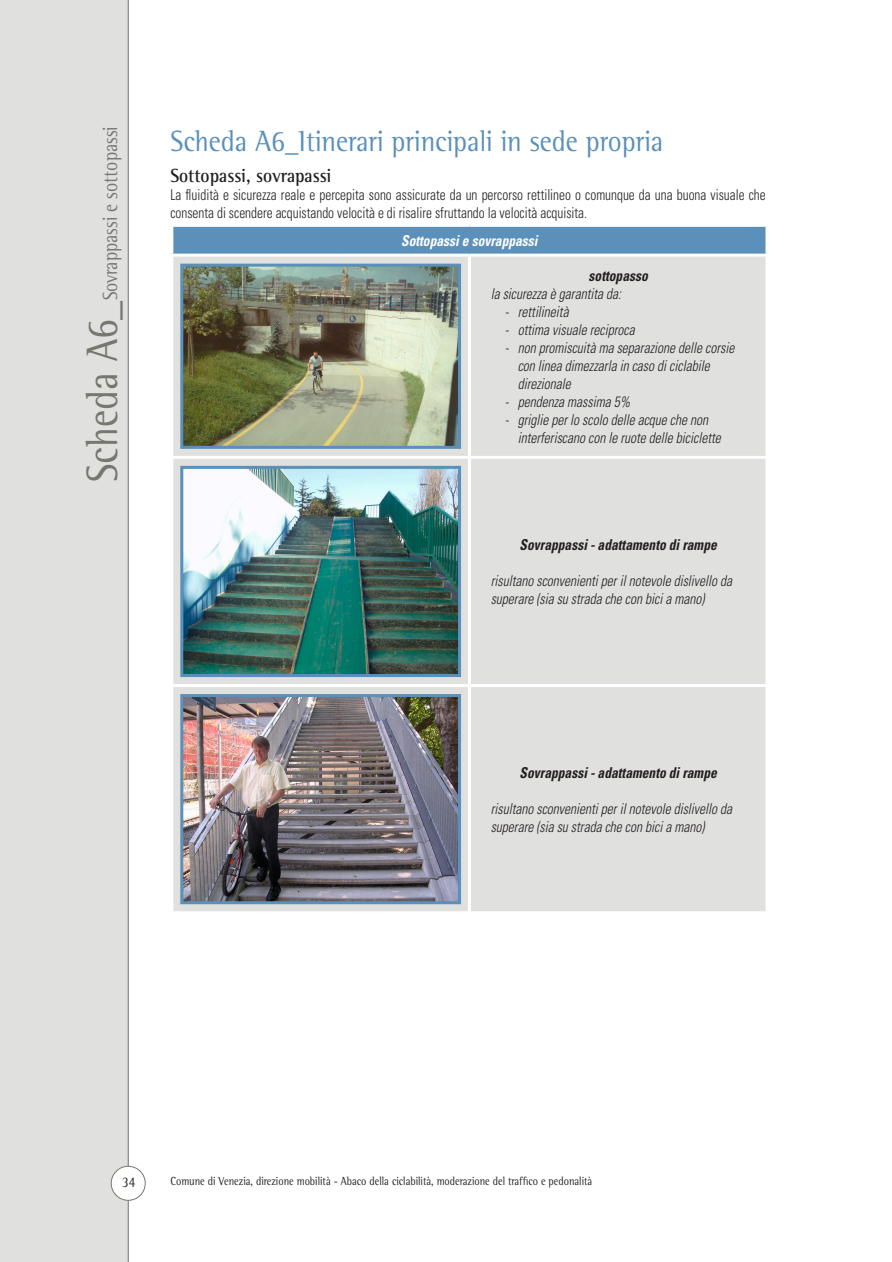
<style>
.page{position:relative;width:892px;height:1262px;background:#fff}
.page>*{position:absolute;margin:0;border:0;box-sizing:border-box;transform-origin:0 0}
.titoli_schede{font:30px "Rotis Semi Serif";color:#5a90b9;scale:.9 1}
.titoli_a_lato{font:21px "Rotis Semi Serif";color:#77776f;scale:.85 1}
.titoletti_inizio_cap{font:700 19.5px "Rotis Semi Serif";color:#231f20;scale:.9 1}
.testo_tabelle{font:italic 300 condensed 15px/18px "Univers";color:#231f20;scale:.9 1}
.testo_normale{font:300 condensed 15px/18px "Univers";color:#231f20;scale:.89 1}
.titoletti_tabelle{font:italic 700 condensed 15px "Univers";color:#231f20;scale:.9 1}
.titoli_tabelle{font:italic 700 condensed 15px "Univers";color:#fff;scale:.9 1}
.t1{font:15px "Rotis Semi Serif";color:#231f20;scale:.85 1}
.t2{font:12px "Rotis Semi Serif";color:#231f20;scale:.85 1}
.s1{font-size:45px}
</style>
<div class="page">
<div style="left:0;top:0;width:129px;height:1262px;background:#e0e0df"></div>
<div style="left:111px;top:1166px;width:34px;height:34px;background:#fff;border-radius:50%"></div>
<div style="left:111px;top:1166px;width:35px;height:34px;border:1px solid #77776f;border-radius:50%"></div>
<div style="left:172px;top:225px;width:595px;height:30px;background:#5a90b9"></div>
<div style="left:173px;top:257px;width:592px;height:654px;background:#e0e0df"></div>
<hr style="left:170px;top:224px;width:299px;height:3px;background:#fff">
<hr style="left:170px;top:227px;width:3px;height:27px;background:#fff">
<hr style="left:469px;top:224px;width:299px;height:3px;background:#fff">
<hr style="left:765px;top:227px;width:3px;height:27px;background:#fff">
<hr style="left:170px;top:254px;width:299px;height:3px;background:#fff">
<hr style="left:469px;top:254px;width:299px;height:3px;background:#fff">
<hr style="left:468px;top:257px;width:3px;height:199px;background:#fff">
<hr style="left:170px;top:456px;width:299px;height:3px;background:#fff">
<hr style="left:469px;top:456px;width:299px;height:3px;background:#fff">
<hr style="left:468px;top:459px;width:3px;height:225px;background:#fff">
<hr style="left:170px;top:684px;width:299px;height:3px;background:#fff">
<hr style="left:469px;top:684px;width:299px;height:3px;background:#fff">
<hr style="left:468px;top:687px;width:3px;height:224px;background:#fff">
<img style="left:184px;top:268px;width:273px;height:177px">
<div style="left:180px;top:264px;width:281px;height:185px;border:3px solid #5a90b9"></div>
<img style="left:184px;top:470px;width:273px;height:203px">
<div style="left:180px;top:466px;width:281px;height:211px;border:3px solid #5a90b9"></div>
<img style="left:184px;top:698px;width:273px;height:202px">
<div style="left:180px;top:694px;width:281px;height:210px;border:3px solid #5a90b9"></div>
<p class="titoli_a_lato" style="left:98px;top:482px;width:420px;rotate:-90deg"><span class="s1">Scheda A6_</span>Sovrappassi e sottopassi</p>
<p class="titoli_schede" style="left:170px;top:123px;width:549px">Scheda A6_Itinerari principali in sede propria</p>
<p class="titoletti_inizio_cap" style="left:170px;top:164px;width:180px">Sottopassi, sovrapassi</p>
<p class="testo_normale" style="left:170px;top:186px;width:670px">La fluidità e sicurezza reale e percepita sono assicurate da un percorso rettilineo o comunque da una buona visuale che consenta di scendere acquistando velocità e di risalire sfruttando la velocità acquisita.</p>
<p class="titoli_tabelle" style="left:401px;top:232px;width:153px">Sottopassi e sovrappassi</p>
<p class="titoletti_tabelle" style="left:588px;top:267px;width:67px">sottopasso</p>
<p class="testo_tabelle" style="left:491px;top:285px;width:146px">la sicurezza è garantita da:</p>
<p class="testo_tabelle" style="left:505px;top:303px;width:72px">- rettilineità</p>
<p class="testo_tabelle" style="left:505px;top:321px;width:146px">- ottima visuale reciproca</p>
<p class="testo_tabelle" style="left:518px;top:339px;width:242px;text-indent:-13px">- non promiscuità ma separazione delle corsie con linea dimezzarla in caso di ciclabile direzionale</p>
<p class="testo_tabelle" style="left:505px;top:393px;width:141px">- pendenza massima 5%</p>
<p class="testo_tabelle" style="left:518px;top:411px;width:227px;text-indent:-13px">- griglie per lo scolo delle acque che non interferiscano con le ruote delle biciclette</p>
<p class="titoletti_tabelle" style="left:519px;top:536px;width:221px">Sovrappassi - adattamento di rampe</p>
<p class="testo_tabelle" style="left:491px;top:572px;width:270px">risultano sconvenienti per il notevole dislivello da superare (sia su strada che con bici a mano)</p>
<p class="titoletti_tabelle" style="left:519px;top:763px;width:221px">Sovrappassi - adattamento di rampe</p>
<p class="testo_tabelle" style="left:491px;top:800px;width:270px">risultano sconvenienti per il notevole dislivello da superare (sia su strada che con bici a mano)</p>
<p class="t1" style="left:122px;top:1173px;width:17px">34</p>
<p class="t2" style="left:170px;top:1174px;width:498px">Comune di Venezia, direzione mobilità - Abaco della ciclabilità, moderazione del traffico e pedonalità</p>
</div>
